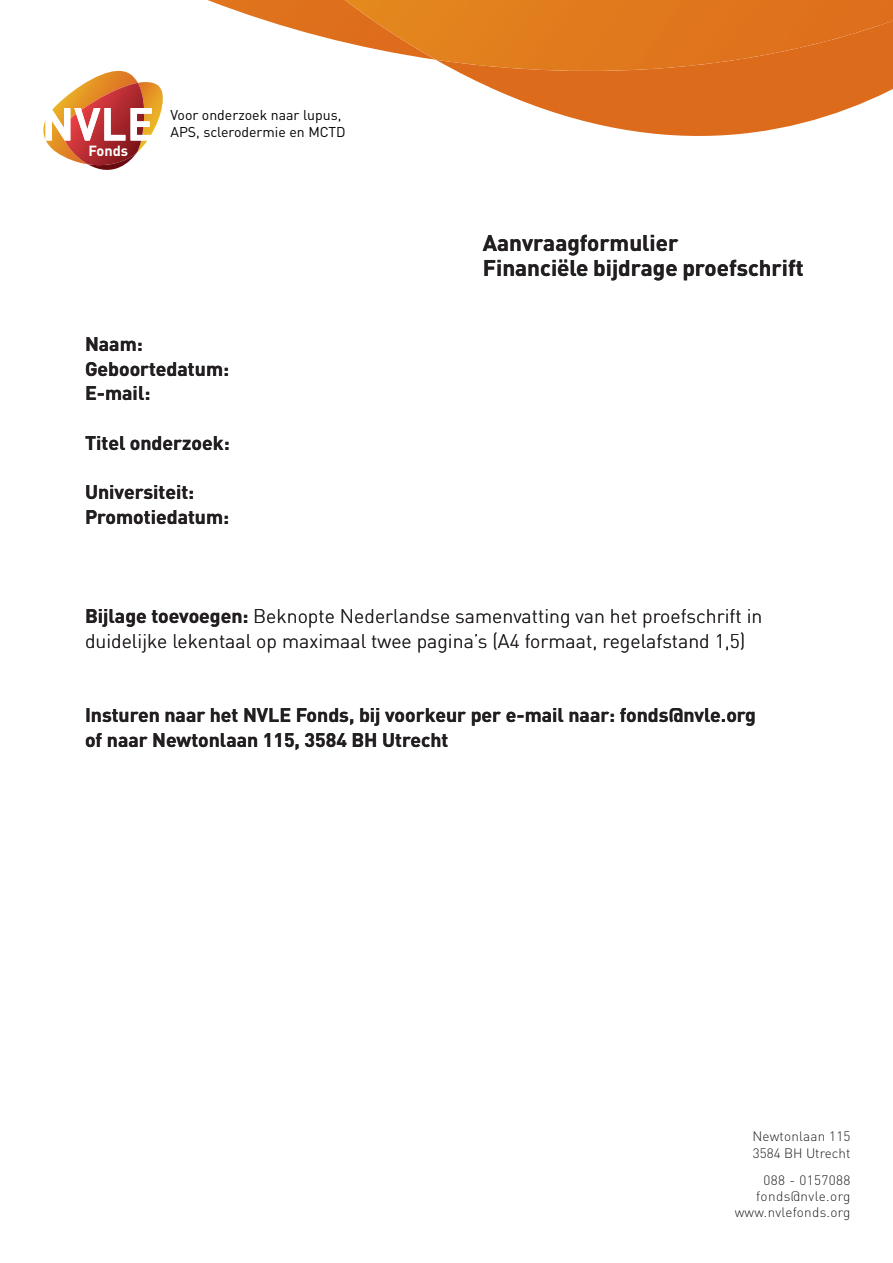
<style>
.page{position:relative;width:893px;height:1263px;background:#fff}
.page>*{position:absolute;margin:0;border:0;box-sizing:border-box;transform-origin:0 0}
.t1{font:700 22.5px/24.8px "DIN Pro GG";color:#231f20}
.t2{font:700 19.5px/24.8px "DIN Pro GG";color:#231f20}
.t3{font:300 19.5px/24.8px "DIN Pro GG";color:#231f20}
.t4{font:700 14.55px "DIN Pro GG";color:#fff}
.t5{font:14.1px/17px "DIN Pro GG";color:#000001}
.t6{font:300 13.5px/16.2px "DIN Pro GG";letter-spacing:.015em;color:#231f20}
.s1{font-weight:700}
</style>
<div class="page">
<svg style="left:480px;top:83px;width:413px;height:53px;fill:#dd6b1c"></svg>
<svg style="left:207px;top:0;width:138px;height:43px"></svg>
<svg style="left:345px;top:0;width:548px;height:83px;background:#e17f2d"></svg>
<svg style="left:43px;top:71px;width:120px;height:99px"></svg>
<p class="t4" style="left:88px;top:141px;width:41px">Fonds</p>
<p class="t5" style="left:170px;top:106px;width:177px">Voor onderzoek naar lupus,<br>APS, sclerodermie en MCTD</p>
<p class="t2" style="left:85px;top:331px;width:146px">Naam:<br>Geboortedatum:<br>E-mail:</p>
<p class="t2" style="left:85px;top:430px;width:146px">Titel onderzoek:</p>
<p class="t2" style="left:85px;top:479px;width:146px">Universiteit:<br>Promotiedatum:</p>
<p class="t1" style="left:483px;top:230px;width:322px">Aanvraagformulier<br>Financiële bijdrage proefschrift</p>
<p class="t3" style="left:85px;top:603px;width:679px"><span class="s1">Bijlage toevoegen:</span> Beknopte Nederlandse samenvatting van het proefschrift in duidelijke lekentaal op maximaal twee pagina’s (A4 formaat, regelafstand 1,5)</p>
<p class="t2" style="left:85px;top:702px;width:672px">Insturen naar het NVLE Fonds, bij voorkeur per e-mail naar: fonds@nvle.org of naar Newtonlaan 115, 3584 BH Utrecht</p>
<p class="t6" style="left:752px;top:1128px;width:99px">Newtonlaan 115<br>3584 BH Utrecht</p>
<p class="t6" style="left:735px;top:1171px;width:117px;text-align:right">088 - 0157088 fonds@nvle.org www.nvlefonds.org</p>
</div>
